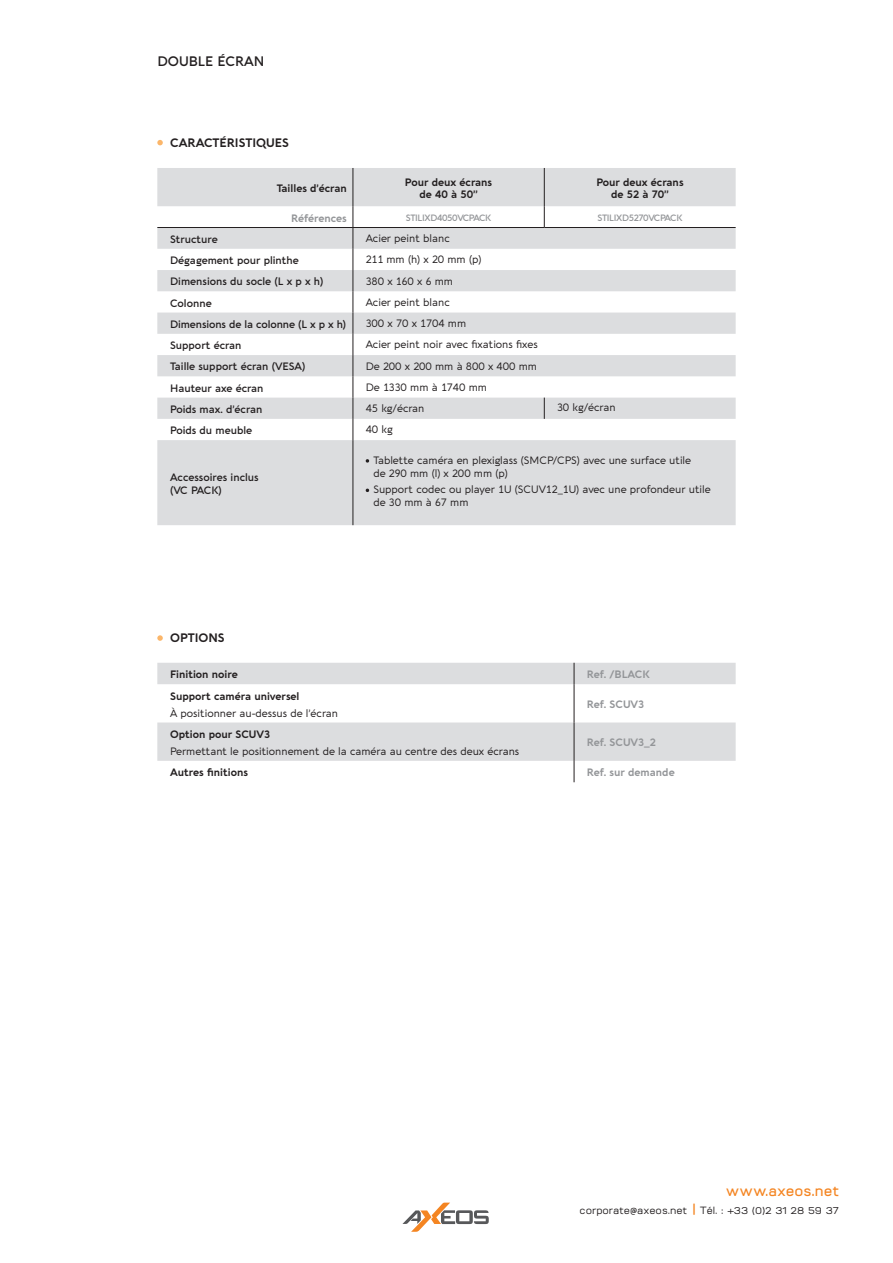
<style>
.page{position:relative;width:893px;height:1263px;background:#fff}
.page>*{position:absolute;margin:0;border:0;box-sizing:border-box;transform-origin:0 0}
.t1{font:600 15px "Vitro";color:#f48522}
.t2{font:600 13.5px "Aquawax Pro";color:#231f20}
.t3{font:700 12px "Aquawax Pro";color:#231f20}
.t4{font:10.5px/12.6px "Aquawax Pro";color:#231f20}
.t5{font:600 10.5px/12.6px "Aquawax Pro";color:#231f20}
.t6{font:700 10.5px/12.6px "Aquawax Pro";color:#231f20;text-align:center}
.t7{font:700 10.5px "Aquawax Pro";color:#939598}
.t8{font:500 10.5px "Vitro";color:#231f20}
.t9{font:600 9px "Aquawax Pro";letter-spacing:-.04em;color:#939598}
.s1{font-weight:600;font-size:15px;color:#f48522}
</style>
<div class="page">
<svg style="left:403px;top:1202px;width:86px;height:30px"></svg>
<svg style="left:157px;top:140px;width:6px;height:5px"></svg>
<svg style="left:157px;top:635px;width:6px;height:6px"></svg>
<svg style="left:157px;top:168px;width:579px;height:357px;fill:#dcdddf"></svg>
<hr style="left:353px;top:168px;width:1px;height:38px;background:#231f20">
<svg style="left:353px;top:206px;width:1px;height:234px"></svg>
<hr style="left:353px;top:440px;width:1px;height:85px;background:#231f20">
<hr style="left:157px;top:227px;width:196px;height:1px;background:#231f20">
<hr style="left:353px;top:227px;width:191px;height:1px;background:#231f20">
<hr style="left:544px;top:227px;width:192px;height:1px;background:#231f20">
<hr style="left:544px;top:168px;width:1px;height:38px;background:#231f20">
<svg style="left:544px;top:206px;width:1px;height:21px"></svg>
<svg style="left:544px;top:398px;width:1px;height:21px"></svg>
<svg style="left:366px;top:459px;width:3px;height:4px"></svg>
<svg style="left:157px;top:663px;width:579px;height:98px;fill:#dcdddf"></svg>
<svg style="left:574px;top:663px;width:1px;height:21px"></svg>
<hr style="left:574px;top:684px;width:1px;height:38px;background:#231f20">
<hr style="left:574px;top:722px;width:1px;height:39px;background:#231f20">
<svg style="left:574px;top:761px;width:1px;height:21px"></svg>
<p class="t2" style="left:157px;top:51px;width:108px">DOUBLE ÉCRAN</p>
<p class="t3" style="left:170px;top:134px;width:120px">CARACTÉRISTIQUES</p>
<p class="t6" style="left:277px;top:181px;width:72px">Tailles d’écran</p>
<p class="t6" style="left:405px;top:175px;width:89px">Pour deux écrans de 40 à 50’’</p>
<p class="t6" style="left:596px;top:175px;width:89px">Pour deux écrans de 52 à 70’’</p>
<p class="t7" style="left:291px;top:210px;width:57px">Références</p>
<p class="t9" style="left:406px;top:211px;width:87px">STILIXD4050VCPACK</p>
<p class="t9" style="left:597px;top:211px;width:87px">STILIXD5270VCPACK</p>
<p class="t5" style="left:170px;top:232px;width:49px">Structure</p>
<p class="t4" style="left:366px;top:231px;width:86px">Acier peint blanc</p>
<p class="t5" style="left:170px;top:253px;width:130px">Dégagement pour plinthe</p>
<p class="t4" style="left:366px;top:253px;width:117px">211 mm (h) x 20 mm (p)</p>
<p class="t5" style="left:170px;top:275px;width:155px">Dimensions du socle (L x p x h)</p>
<p class="t4" style="left:366px;top:274px;width:89px">380 x 160 x 6 mm</p>
<p class="t5" style="left:170px;top:296px;width:43px">Colonne</p>
<p class="t4" style="left:366px;top:295px;width:86px">Acier peint blanc</p>
<p class="t5" style="left:170px;top:317px;width:178px">Dimensions de la colonne (L x p x h)</p>
<p class="t4" style="left:366px;top:316px;width:102px">300 x 70 x 1704 mm</p>
<p class="t5" style="left:170px;top:339px;width:73px">Support écran</p>
<p class="t4" style="left:366px;top:338px;width:174px">Acier peint noir avec fixations fixes</p>
<p class="t5" style="left:170px;top:360px;width:137px">Taille support écran (VESA)</p>
<p class="t4" style="left:366px;top:359px;width:173px">De 200 x 200 mm à 800 x 400 mm</p>
<p class="t5" style="left:170px;top:381px;width:95px">Hauteur axe écran</p>
<p class="t4" style="left:366px;top:380px;width:123px">De 1330 mm à 1740 mm</p>
<p class="t5" style="left:170px;top:402px;width:94px">Poids max. d’écran</p>
<p class="t4" style="left:366px;top:401px;width:60px">45 kg/écran</p>
<p class="t4" style="left:557px;top:401px;width:60px">30 kg/écran</p>
<p class="t5" style="left:170px;top:424px;width:84px">Poids du meuble</p>
<p class="t4" style="left:366px;top:423px;width:28px">40 kg</p>
<p class="t5" style="left:170px;top:470px;width:90px">Accessoires inclus (VC PACK)</p>
<p class="t4" style="left:373px;top:453px;width:319px">Tablette caméra en plexiglass (SMCP/CPS) avec une surface utile de 290 mm (l) x 200 mm (p)</p>
<p class="t4" style="left:373px;top:483px;width:339px">Support codec ou player 1U (SCUV12_1U) avec une profondeur utile de 30 mm à 67 mm</p>
<p class="t3" style="left:170px;top:629px;width:56px">OPTIONS</p>
<p class="t6" style="left:170px;top:668px;width:69px">Finition noire</p>
<p class="t7" style="left:587px;top:667px;width:64px">Ref. /BLACK</p>
<p class="t6" style="left:170px;top:689px;width:131px">Support caméra universel</p>
<p class="t4" style="left:170px;top:706px;width:170px">À positionner au-dessus de l’écran</p>
<p class="t7" style="left:587px;top:696px;width:59px">Ref. SCUV3</p>
<p class="t6" style="left:170px;top:727px;width:102px">Option pour SCUV3</p>
<p class="t4" style="left:170px;top:744px;width:351px">Permettant le positionnement de la caméra au centre des deux écrans</p>
<p class="t7" style="left:587px;top:735px;width:71px">Ref. SCUV3_2</p>
<p class="t6" style="left:170px;top:766px;width:79px">Autres finitions</p>
<p class="t7" style="left:587px;top:765px;width:89px">Ref. sur demande</p>
<h1 class="t1" style="left:726px;top:1182px;width:115px">www.axeos.net</h1>
<p class="t8" style="left:580px;top:1204px;width:261px">corporate@axeos.net <span class="s1">|</span> Tél. : +33 (0)2 31 28 59 37</p>
</div>
